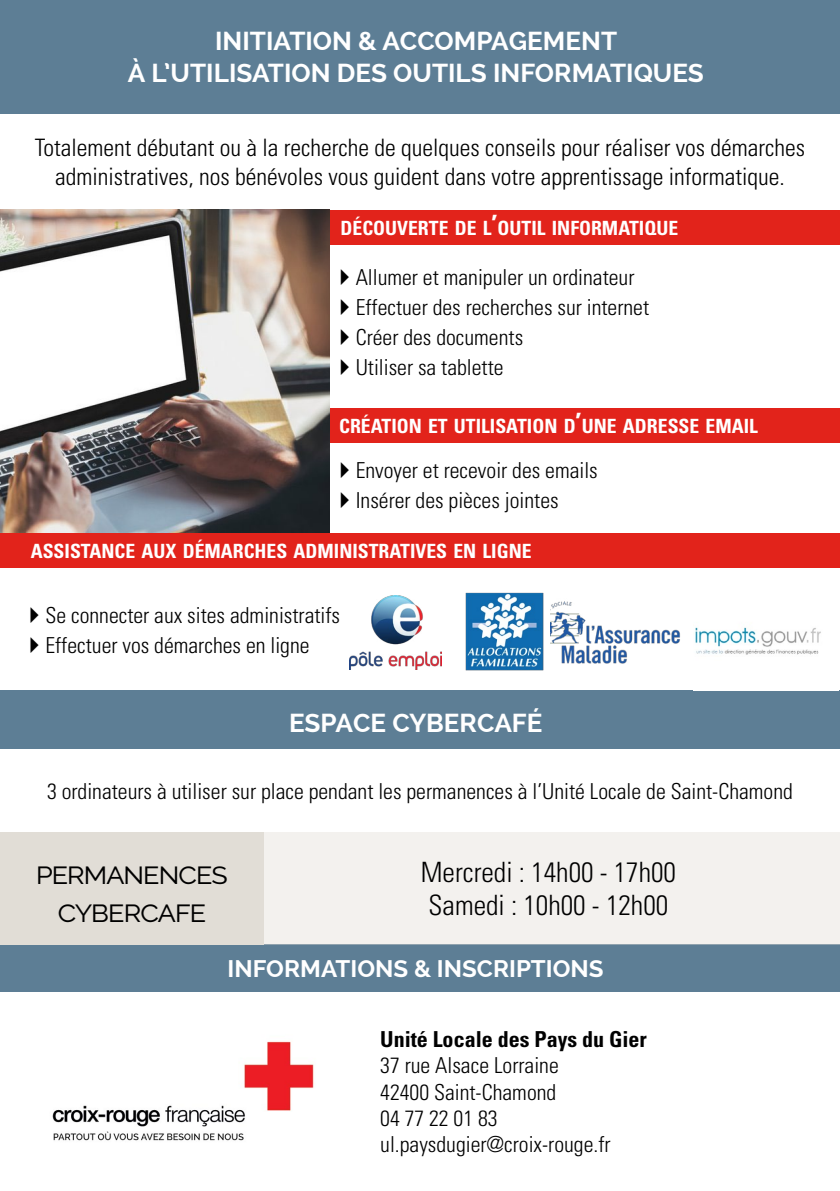
<style>
.page{position:relative;width:840px;height:1191px;background:#fff}
.page>*{position:absolute;margin:0;border:0;box-sizing:border-box;transform-origin:0 0}
.t1{font:32px/38.4px "Raleway";letter-spacing:-.05em;color:#000;text-align:center}
.t2{font:300 condensed 28px/33.6px "Univers LT Std";color:#000}
.t3{font:700 26px "Raleway";color:#fff}
.t4{font:300 condensed 24px/28.8px "Univers LT Std";color:#000;text-align:center}
.t5{font:700 24px "Raleway";color:#fff}
.t6{font:300 condensed 22px/30px "Univers LT Std";color:#000}
.t7{font:700 condensed 22px "Univers LT Std";color:#000}
.t8{font:700 condensed 19.6px "Univers LT Std";color:#fff}
.s1{font-size:28px}
</style>
<div class="page">
<div style="left:0;top:210px;width:839px;height:35px;background:#e2231b"></div>
<div style="left:0;top:0;width:839px;height:113px;background:#5d7e95"></div>
<div style="left:0;top:690px;width:839px;height:58px;background:#5d7e95"></div>
<div style="left:0;top:944px;width:839px;height:48px;background:#5d7e95"></div>
<div style="left:0;top:408px;width:839px;height:35px;background:#e2231b"></div>
<img style="left:0;top:210px;width:329px;height:323px">
<div style="left:264px;top:832px;width:575px;height:112px;background:#f3f1ee"></div>
<img style="left:350px;top:595px;width:91px;height:74px">
<img style="left:465px;top:593px;width:78px;height:78px">
<img style="left:695px;top:627px;width:126px;height:28px">
<img style="left:550px;top:601px;width:130px;height:63px">
<div style="left:0;top:832px;width:264px;height:112px;background:#e1ddd6"></div>
<img style="left:52px;top:1041px;width:262px;height:100px">
<div style="left:0;top:533px;width:839px;height:34px;background:#e2231b"></div>
<p class="t3" style="left:215px;top:26px;width:15px">INITIATION</p>
<p class="t3" style="left:358px;top:26px;width:44px">&amp; ACCOMPA</p>
<p class="t3" style="left:508px;top:26px;width:91px">GEMENT</p>
<p class="t3" style="left:128px;top:58px;width:382px">À L’UTILISATION DES OUTILS INFORMATI</p>
<p class="t3" style="left:633px;top:58px;width:72px">QUES</p>
<p class="t4" style="left:35px;top:133px;width:771px">Totalement débutant ou à la recherche de quelques conseils pour réaliser vos démarches administratives, nos bénévoles vous guident dans votre apprentissage informatique.</p>
<p class="t8" style="left:340px;top:216px;width:339px">DÉCOUVERTE DE L<span class="s1">’</span>OUTIL INFORMATIQUE</p>
<p class="t6" style="left:355px;top:263px;width:295px">Allumer et manipuler un ordinateur<br>Effectuer des recherches sur internet<br>Créer des documents<br>Utiliser sa tablette</p>
<p class="t8" style="left:339px;top:414px;width:420px">CRÉATION ET UTILISATION D<span class="s1">’</span>UNE ADRESSE EMAIL</p>
<p class="t6" style="left:355px;top:455px;width:243px">Envoyer et recevoir des emails<br>I nsérer des pièces jointes</p>
<p class="t8" style="left:31px;top:538px;width:502px">ASSISTANCE AUX DÉMARCHES ADMINISTRATIVES EN LIGNE</p>
<p class="t6" style="left:45px;top:600px;width:296px">Se connecter aux sites administratifs<br>Effectuer vos démarches en ligne</p>
<p class="t3" style="left:289px;top:708px;width:255px">ESPACE CYBERCAFÉ</p>
<p class="t6" style="left:47px;top:776px;width:747px">3 ordinateurs à utiliser sur place pendant les permanences à l’Unité Locale de Saint-Chamond</p>
<h1 class="t1" style="left:36px;top:853px;width:194px">permanences cybercafe</h1>
<p class="t2" style="left:420px;top:855px;width:256px">Mercredi : 14h00 - 17h00<br>Samedi : 10h00 - 12h00</p>
<p class="t5" style="left:227px;top:954px;width:377px">INFORMATIONS &amp; INSCRIPTIONS</p>
<p class="t7" style="left:380px;top:1025px;width:268px">Unité Locale des Pays du Gier</p>
<p class="t6" style="left:380px;top:1052px;width:232px;line-height:26.4px">37 rue Alsace Lorraine<br>42400 Saint-Chamond<br>04 77 22 01 83 ul.paysdugier@croix-rouge.fr</p>
</div>
